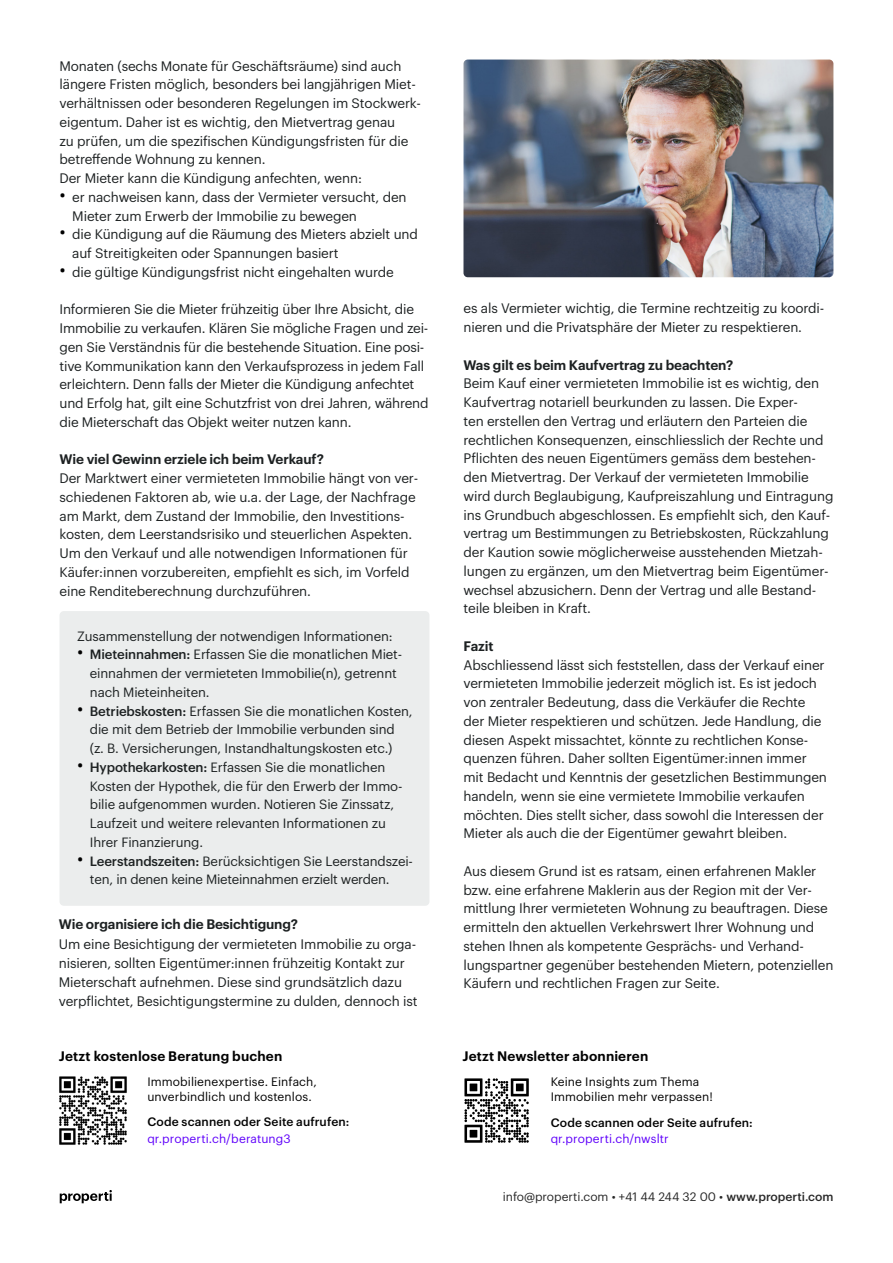
<style>
.page{position:relative;width:893px;height:1263px;background:#fff}
.page>*{position:absolute;margin:0;border:0;box-sizing:border-box;transform-origin:0 0}
.t1{font:13.5px/18.8px "Graphik";letter-spacing:-.01em;color:#1d2122}
.t2{font:600 13.5px "Graphik";letter-spacing:-.01em;color:#1d2122}
.t3{font:600 13.5px "Graphik";letter-spacing:.01em;color:#000}
.t4{font:13.2px/18.8px "Graphik";letter-spacing:-.01em;color:#1d2122}
.t5{font:12px/15px "Graphik";letter-spacing:.01em;color:#030303}
.t6{font:500 12px "Graphik";letter-spacing:.01em;color:#030303}
.t7{font:12px "Graphik";color:#282828}
.t8{font:12px "Graphik";letter-spacing:.01em;color:#5f00fb}
.s1{font-family:"Roboto";font-weight:500;font-size:18px;color:#000}
.s2{font-weight:500}
</style>
<div class="page">
<svg style="left:464px;top:1078px;width:65px;height:65px"></svg>
<img style="left:59px;top:1076px;width:68px;height:69px">
<img style="left:463px;top:60px;width:370px;height:217px">
<div style="left:60px;top:611px;width:369px;height:295px;background:#ebeded;border-radius:4px"></div>
<svg style="left:60px;top:1190px;width:52px;height:13px"></svg>
<p class="t1" style="left:60px;top:55px;width:363px">Monaten (sechs Monate für Geschäftsräume) sind auch längere Fristen möglich, besonders bei langjährigen Miet&shy;verhältnissen oder besonderen Regelungen im Stockwerk&shy;eigentum. Daher ist es wichtig, den Mietvertrag genau<br>zu prüfen, um die spezifischen Kündigungsfristen für die betreffende Wohnung zu kennen.<br>Der Mieter kann die Kündigung anfechten, wenn:</p>
<p class="t1" style="left:72px;top:186px;width:336px;text-indent:-13px"><span class="s1">•</span> er nachweisen kann, dass der Vermieter versucht, den<br>Mieter zum Erwerb der Immobilie zu bewegen</p>
<p class="t1" style="left:72px;top:224px;width:347px;text-indent:-13px"><span class="s1">•</span> die Kündigung auf die Räumung des Mieters abzielt und auf Streitigkeiten oder Spannungen basiert</p>
<p class="t1" style="left:60px;top:261px;width:336px"><span class="s1">•</span> die gültige Kündigungsfrist nicht eingehalten wurde</p>
<p class="t1" style="left:60px;top:299px;width:371px">Informieren Sie die Mieter frühzeitig über Ihre Absicht, die Immobilie zu verkaufen. Klären Sie mögliche Fragen und zei&shy;gen Sie Verständnis für die bestehende Situation. Eine posi&shy;tive Kommunikation kann den Verkaufsprozess in jedem Fall erleichtern. Denn falls der Mieter die Kündigung anfechtet und Erfolg hat, gilt eine Schutzfrist von drei Jahren, während die Mieterschaft das Objekt weiter nutzen kann.</p>
<p class="t2" style="left:60px;top:449px;width:266px">Wie viel Gewinn erziele ich beim Verkauf?</p>
<p class="t1" style="left:60px;top:468px;width:360px">Der Marktwert einer vermieteten Immobilie hängt von ver&shy;schiedenen Faktoren ab, wie u.a. der Lage, der Nachfrage am Markt, dem Zustand der Immobilie, den Investitions&shy;kosten, dem Leerstandsrisiko und steuerlichen Aspekten.<br>Um den Verkauf und alle notwendigen Informationen für Käufer:innen vorzubereiten, empfiehlt es sich, im Vorfeld eine Renditeberechnung durchzuführen.</p>
<p class="t4" style="left:77px;top:625px;width:317px">Zusammenstellung der notwendigen Informationen:</p>
<p class="t4" style="left:90px;top:644px;width:314px;text-indent:-13px"><span class="s1">•</span> <span class="s2">Mieteinnahmen:</span> Erfassen Sie die monatlichen Miet&shy;einnahmen der vermieteten Immobilie(n), getrennt nach Mieteinheiten.</p>
<p class="t4" style="left:77px;top:700px;width:337px;text-align:center"><span class="s1">•</span> <span class="s2">Betriebskosten:</span> Erfassen Sie die monatlichen Kosten, die mit dem Betrieb der Immobilie verbunden sind<br>(z. B. Versicherungen, Instandhaltungskosten etc.)</p>
<p class="t4" style="left:90px;top:756px;width:314px;text-indent:-13px"><span class="s1">•</span> <span class="s2">Hypothekarkosten:</span> Erfassen Sie die monatlichen Kosten der Hypothek, die für den Erwerb der Immo&shy;bilie aufgenommen wurden. Notieren Sie Zinssatz, Laufzeit und weitere relevanten Informationen zu Ihrer Finanzierung.</p>
<p class="t4" style="left:90px;top:850px;width:325px;text-indent:-13px"><span class="s1">•</span> <span class="s2">Leerstandszeiten:</span> Berücksichtigen Sie Leerstandszei&shy;ten, in denen keine Mieteinnahmen erzielt werden.</p>
<p class="t2" style="left:59px;top:914px;width:241px">Wie organisiere ich die Besichtigung?</p>
<p class="t1" style="left:59px;top:933px;width:360px">Um eine Besichtigung der vermieteten Immobilie zu orga&shy;nisieren, sollten Eigentümer:innen frühzeitig Kontakt zur Mieterschaft aufnehmen. Diese sind grundsätzlich dazu verpflichtet, Besichtigungstermine zu dulden, dennoch ist</p>
<p class="t3" style="left:59px;top:1046px;width:225px">Jetzt kostenlose Beratung buchen</p>
<p class="t5" style="left:147px;top:1073px;width:171px">Immobilienexpertise. Einfach, unverbindlich und kostenlos.</p>
<p class="t6" style="left:147px;top:1112px;width:204px">Code scannen oder Seite aufrufen:</p>
<p class="t8" style="left:147px;top:1129px;width:145px">qr.properti.ch/beratung3</p>
<p class="t1" style="left:463px;top:298px;width:362px">es als Vermieter wichtig, die Termine rechtzeitig zu koordi&shy;nieren und die Privatsphäre der Mieter zu respektieren.</p>
<p class="t2" style="left:463px;top:354px;width:271px">Was gilt es beim Kaufvertrag zu beachten?</p>
<p class="t1" style="left:463px;top:373px;width:371px">Beim Kauf einer vermieteten Immobilie ist es wichtig, den Kaufvertrag notariell beurkunden zu lassen. Die Exper-<br>ten erstellen den Vertrag und erläutern den Parteien die rechtlichen Konsequenzen, einschliesslich der Rechte und Pflichten des neuen Eigentümers gemäss dem bestehen&shy;den Mietvertrag. Der Verkauf der vermieteten Immobilie wird durch Beglaubigung, Kaufpreiszahlung und Eintragung ins Grundbuch abgeschlossen. Es empfiehlt sich, den Kauf&shy;vertrag um Bestimmungen zu Betriebskosten, Rückzahlung der Kaution sowie möglicherweise ausstehenden Mietzah&shy;lungen zu ergänzen, um den Mietvertrag beim Eigentümer&shy;wechsel abzusichern. Denn der Vertrag und alle Bestand&shy;teile bleiben in Kraft.</p>
<p class="t2" style="left:463px;top:636px;width:32px">Fazit</p>
<p class="t1" style="left:463px;top:654px;width:365px">Abschliessend lässt sich feststellen, dass der Verkauf einer vermieteten Immobilie jederzeit möglich ist. Es ist jedoch von zentraler Bedeutung, dass die Verkäufer die Rechte der Mieter respektieren und schützen. Jede Handlung, die diesen Aspekt missachtet, könnte zu rechtlichen Konse&shy;quenzen führen. Daher sollten Eigentümer:innen immer mit Bedacht und Kenntnis der gesetzlichen Bestimmungen handeln, wenn sie eine vermietete Immobilie verkaufen möchten. Dies stellt sicher, dass sowohl die Interessen der Mieter als auch die der Eigentümer gewahrt bleiben.</p>
<p class="t1" style="left:463px;top:860px;width:371px">Aus diesem Grund ist es ratsam, einen erfahrenen Makler bzw. eine erfahrene Maklerin aus der Region mit der Ver&shy;mittlung Ihrer vermieteten Wohnung zu beauftragen. Diese ermitteln den aktuellen Verkehrswert Ihrer Wohnung und stehen Ihnen als kompetente Gesprächs- und Verhand&shy;lungspartner gegenüber bestehenden Mietern, potenziellen Käufern und rechtlichen Fragen zur Seite.</p>
<p class="t3" style="left:462px;top:1046px;width:188px">Jetzt Newsletter abonnieren</p>
<p class="t5" style="left:551px;top:1073px;width:164px">Keine Insights zum Thema<br>Immobilien mehr verpassen!</p>
<p class="t6" style="left:551px;top:1113px;width:204px">Code scannen oder Seite aufrufen:</p>
<p class="t8" style="left:551px;top:1130px;width:120px">qr.properti.ch/nwsltr</p>
<p class="t7" style="left:503px;top:1188px;width:332px">info@properti.com • +41 44 244 32 00 • <span class="s2">www.properti.com</span></p>
</div>
